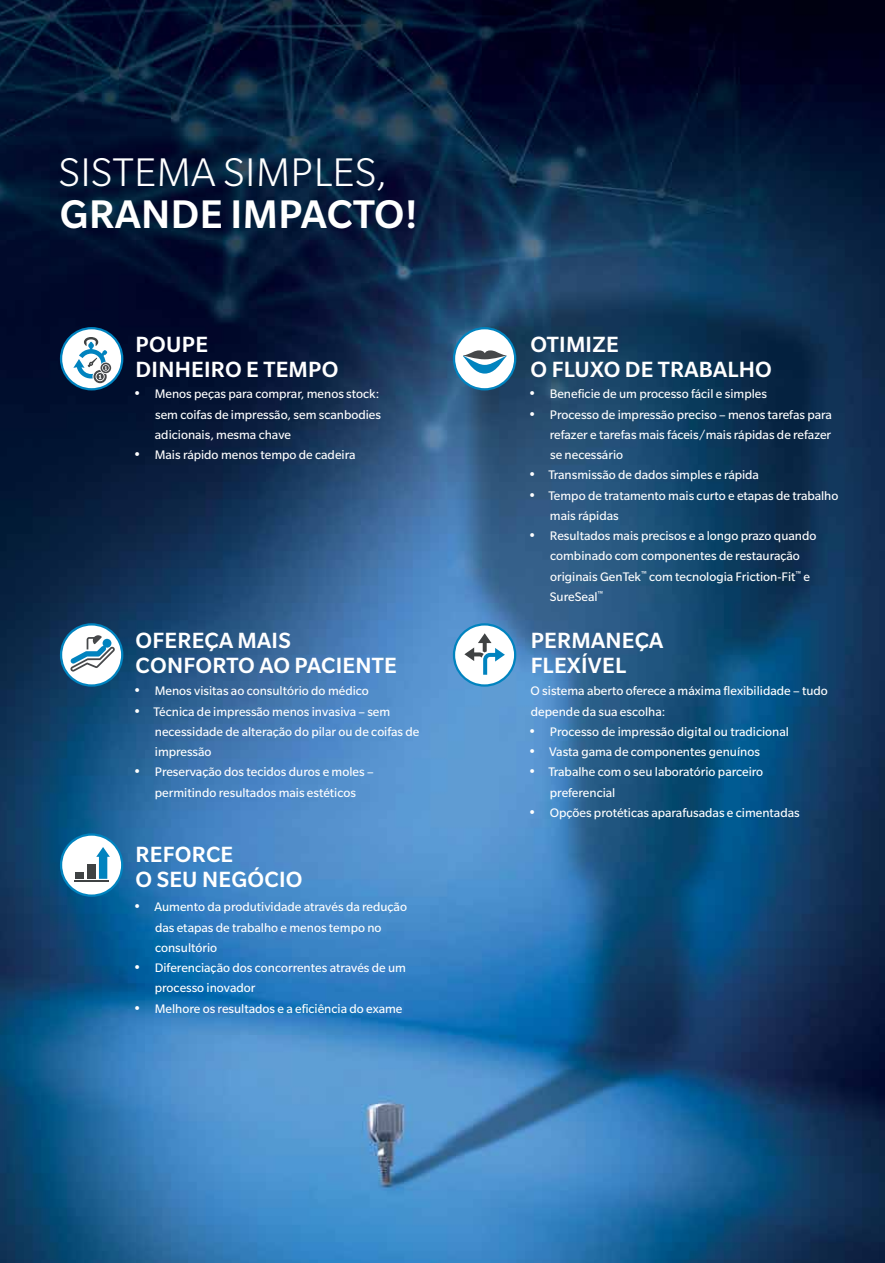
<style>
.page{position:relative;width:885px;height:1263px;background:#fff}
.page>*{position:absolute;margin:0;border:0;box-sizing:border-box;transform-origin:0 0}
.t1{font:300 43.5px "Slate Pro";letter-spacing:.01em;color:#fff}
.t2{font:500 43.5px "Slate Pro";letter-spacing:.01em;color:#fff}
.t3{font:500 24px/25.5px "Slate Pro";letter-spacing:.01em;color:#fff}
.t4{font:13.5px/20.2px "Slate Pro";color:#fff}
.s1{font-size:15.75px}
</style>
<div class="page">
<img style="left:0;top:0;width:884px;height:1263px">
<svg style="left:60px;top:327px;width:63px;height:63px"></svg>
<svg style="left:453px;top:623px;width:63px;height:64px"></svg>
<svg style="left:60px;top:623px;width:63px;height:64px"></svg>
<svg style="left:453px;top:327px;width:63px;height:63px"></svg>
<svg style="left:60px;top:833px;width:63px;height:64px"></svg>
<h1 class="t1" style="left:59px;top:149px;width:330px">SISTEMA SIMPLES,</h1>
<h1 class="t2" style="left:60px;top:191px;width:360px">GRANDE IMPACTO!</h1>
<h2 class="t3" style="left:136px;top:331px;width:204px">POUPE<br>DINHEIRO E TEMPO</h2>
<p class="t4" style="left:155px;top:384px;width:228px;text-indent:-22px"><span class="s1">•</span> Menos peças para comprar, menos stock: sem coifas de impressão, sem scanbodies adicionais, mesma chave</p>
<p class="t4" style="left:133px;top:445px;width:224px"><span class="s1">•</span> Mais rápido menos tempo de cadeira</p>
<h2 class="t3" style="left:135px;top:627px;width:263px">OFEREÇA MAIS<br>CONFORTO AO PACIENTE</h2>
<p class="t4" style="left:133px;top:681px;width:237px"><span class="s1">•</span> Menos visitas ao consultório do médico</p>
<p class="t4" style="left:155px;top:701px;width:266px;text-indent:-22px"><span class="s1">•</span> Técnica de impressão menos invasiva – sem necessidade de alteração do pilar ou de coifas de impressão</p>
<p class="t4" style="left:133px;top:762px;width:242px;text-align:center"><span class="s1">•</span> Preservação dos tecidos duros e moles – permitindo resultados mais estéticos</p>
<h2 class="t3" style="left:135px;top:841px;width:168px">REFORCE<br>O SEU NEGÓCIO</h2>
<p class="t4" style="left:155px;top:897px;width:253px;text-indent:-22px"><span class="s1">•</span> Aumento da produtividade através da redução das etapas de trabalho e menos tempo no consultório</p>
<p class="t4" style="left:155px;top:958px;width:253px;text-indent:-22px"><span class="s1">•</span> Diferenciação dos concorrentes através de um processo inovador</p>
<p class="t4" style="left:133px;top:998px;width:271px"><span class="s1">•</span> Melhore os resultados e a eficiência do exame</p>
<h2 class="t3" style="left:530px;top:331px;width:243px">OTIMIZE<br>O FLUXO DE TRABALHO</h2>
<p class="t4" style="left:528px;top:384px;width:240px"><span class="s1">•</span> Beneficie de um processo fácil e simples</p>
<p class="t4" style="left:550px;top:404px;width:283px;text-align:justify;text-indent:-22px"><span class="s1">•</span> Processo de impressão preciso – menos tarefas para refazer e tarefas mais fáceis/mais rápidas de refazer se necessário</p>
<p class="t4" style="left:528px;top:465px;width:232px"><span class="s1">•</span> Transmissão de dados simples e rápida</p>
<p class="t4" style="left:550px;top:485px;width:290px;text-indent:-22px"><span class="s1">•</span> Tempo de tratamento mais curto e etapas de trabalho mais rápidas</p>
<p class="t4" style="left:549px;top:526px;width:268px;text-indent:-22px"><span class="s1">•</span> Resultados mais precisos e a longo prazo quando combinado com componentes de restauração originais GenTek<sup>™</sup> com tecnologia Friction-Fit<sup>™</sup> e SureSeal<sup>™</sup></p>
<h2 class="t3" style="left:530px;top:627px;width:134px">PERMANEÇA<br>FLEXÍVEL</h2>
<p class="t4" style="left:530px;top:681px;width:299px">O sistema aberto oferece a máxima flexibilidade – tudo depende da sua escolha:</p>
<p class="t4" style="left:528px;top:721px;width:262px"><span class="s1">•</span> Processo de impressão digital ou tradicional</p>
<p class="t4" style="left:528px;top:742px;width:233px"><span class="s1">•</span> Vasta gama de componentes genuínos</p>
<p class="t4" style="left:550px;top:762px;width:215px;text-indent:-22px"><span class="s1">•</span> Trabalhe com o seu laboratório parceiro preferencial</p>
<p class="t4" style="left:528px;top:802px;width:273px"><span class="s1">•</span> Opções protéticas aparafusadas e cimentadas</p>
</div>
